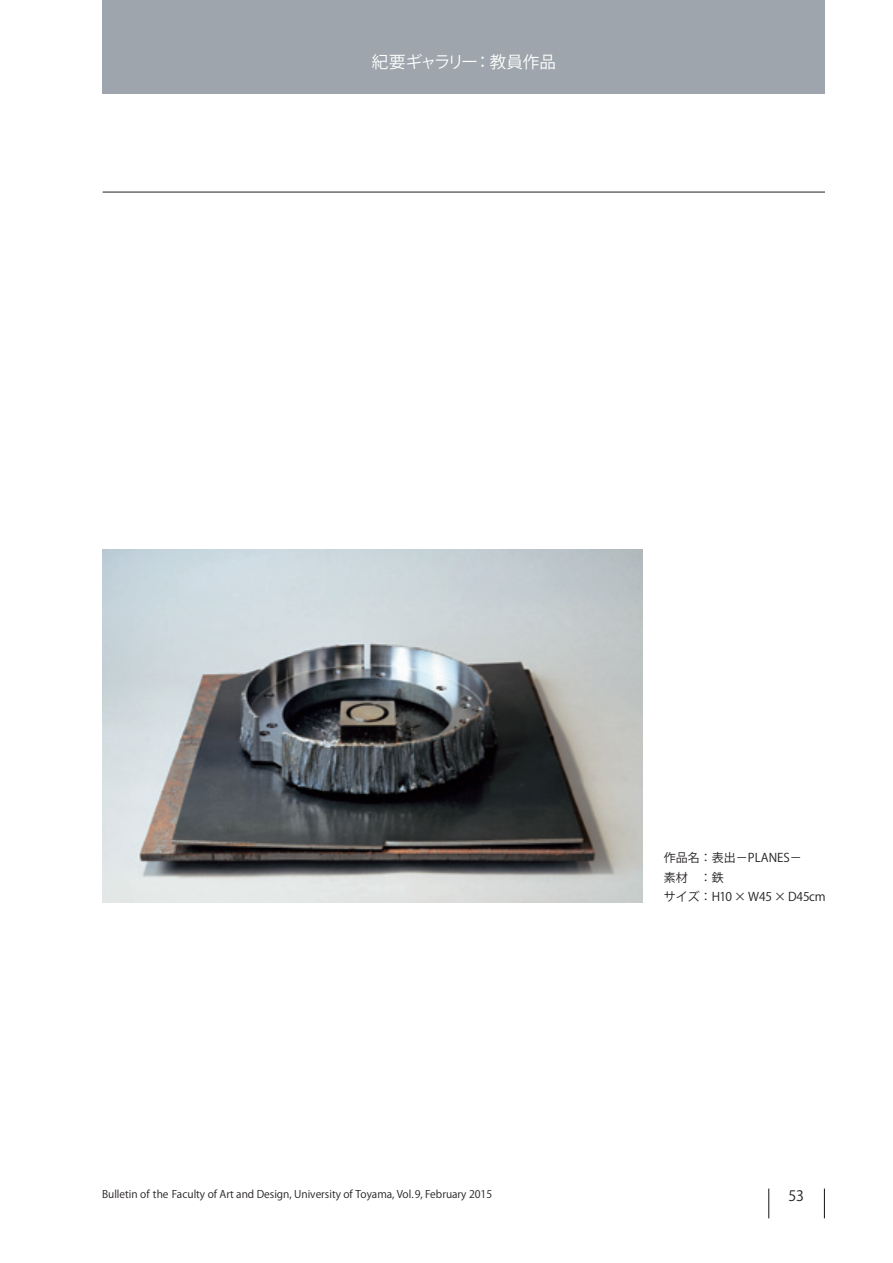
<style>
.page{position:relative;width:893px;height:1263px;background:#fff}
.page>*{position:absolute;margin:0;border:0;box-sizing:border-box;transform-origin:0 0}
.t1{font:16.5px "Koz Go Std";color:#fff}
.t2{font:14.25px "Koz Go Std";color:#231f20}
.t3{font:12px/19.5px "Koz Go Std";color:#231f20}
.t4{font:10.5px "Koz Go Std";color:#231f20}
</style>
<div class="page">
<div style="left:103px;top:0;width:722px;height:94px;background:#9ea5ac"></div>
<img style="left:103px;top:550px;width:540px;height:353px">
<hr style="left:103px;top:192px;width:722px;height:1px;background:#231f20">
<hr style="left:768px;top:1188px;width:1px;height:30px;background:#231f20">
<hr style="left:824px;top:1188px;width:1px;height:30px;background:#231f20">
<h1 class="t1" style="left:372px;top:51px;width:186px">紀要ギャラリー：教員作品</h1>
<p class="t3" style="left:664px;top:849px;width:163px">作品名：表出－ PLANES－<br>素材　：鉄<br>サイズ：H10 × W45 × D45cm</p>
<p class="t4" style="left:102px;top:1187px;width:392px">Bulletin of the Faculty of Art and Design, University of Toyama, Vol. 9, February 2015</p>
<h2 class="t2" style="left:788px;top:1187px;width:17px">53</h2>
</div>
